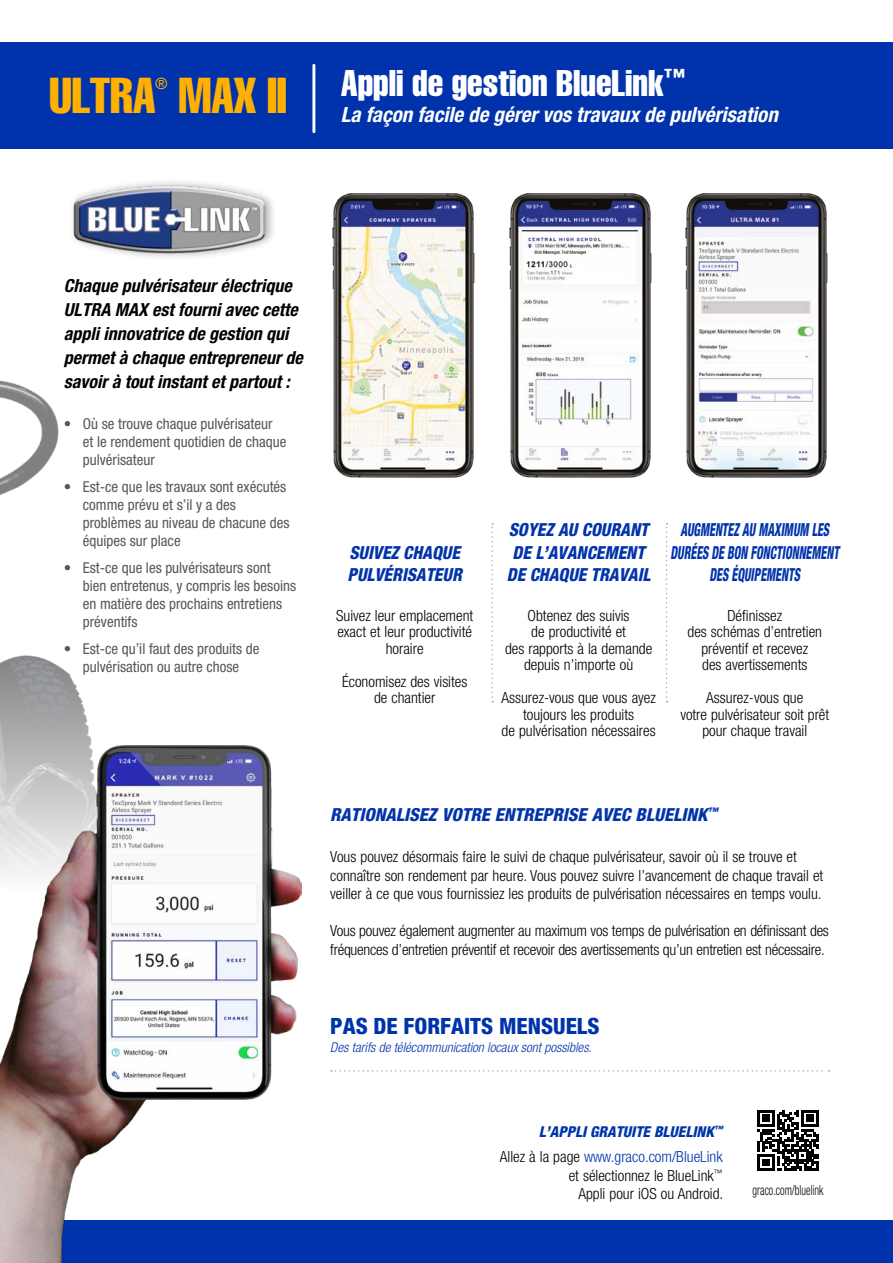
<style>
.page{position:relative;width:893px;height:1263px;background:#fff}
.page>*{position:absolute;margin:0;border:0;box-sizing:border-box;transform-origin:0 0}
.t1{font:49.5px "Helvetica LT Std Comp";letter-spacing:-.01em;color:#ffb000}
.t2{font:36.45px "Helvetica LT Std Comp";color:#fff}
.t3{font:800 condensed 22.5px "Helvetica Neue LT Std";color:#0033ab}
.t4{font:italic 700 condensed 21px "Helvetica Neue LT Std";color:#fff}
.t5{font:italic 700 condensed 18px/24px "Helvetica Neue LT Std";color:#000}
.t6{font:italic 800 condensed 18px/22.5px "Helvetica Neue LT Std";color:#0033ab;scale:.95 1}
.t7{font:italic 800 condensed 18px/22.5px "Helvetica Neue LT Std";color:#0033ab;text-align:center;scale:.65 1}
.t8{font:italic 800 condensed 18px "Helvetica Neue LT Std";color:#0033ab}
.t9{font:condensed 15.6px "Helvetica Neue LT Std";color:#ffb000}
.t10{font:300 condensed 15.3px/16.5px "Helvetica Neue LT Std";color:#000;text-align:center}
.t11{font:condensed 15px/18px "Helvetica Neue LT Std";color:#575756}
.t12{font:italic 800 condensed 15px "Helvetica Neue LT Std";color:#0033ab}
.t13{font:300 condensed 13.8px "Helvetica Neue LT Std";color:#000;scale:.76 1}
.t14{font:italic 300 condensed 13.5px "Helvetica Neue LT Std";color:#0033ab}
.s1{color:#0033ab}
</style>
<div class="page">
<div style="left:0;top:43px;width:893px;height:106px;background:#0033ab"></div>
<div style="left:0;top:1220px;width:893px;height:43px;background:#0033ab"></div>
<img style="left:0;top:380px;width:130px;height:366px">
<img style="left:0;top:746px;width:301px;height:517px">
<img style="left:332px;top:193px;width:143px;height:285px">
<img style="left:509px;top:193px;width:143px;height:285px">
<img style="left:685px;top:193px;width:143px;height:285px">
<img style="left:696px;top:237px;width:120px;height:55px">
<div style="left:69px;top:178px;width:208px;height:83px;background:#000;opacity:.33"></div>
<img style="left:71px;top:185px;width:197px;height:69px">
<svg style="left:331px;top:1070px;width:498px;height:1px"></svg>
<svg style="left:666px;top:523px;width:1px;height:179px"></svg>
<svg style="left:491px;top:523px;width:2px;height:179px"></svg>
<svg style="left:757px;top:1110px;width:62px;height:61px"></svg>
<hr style="left:312px;top:65px;width:3px;height:67px;background:#fff">
<h1 class="t1" style="left:49px;top:64px;width:108px">ULTRA</h1>
<p class="t9" style="left:155px;top:74px;width:14px">®</p>
<h1 class="t1" style="left:179px;top:64px;width:110px">MAX II</h1>
<h2 class="t2" style="left:341px;top:60px;width:346px">Appli de gestion BlueLink<sup>™</sup></h2>
<h3 class="t4" style="left:341px;top:101px;width:439px">La façon facile de gérer vos travaux de pulvérisation</h3>
<p class="t5" style="left:64px;top:274px;width:240px">Chaque pulvérisateur électrique<br>ULTRA MAX est fourni avec cette appli innovatrice de gestion qui permet à chaque entrepreneur de savoir à tout instant et partout :</p>
<p class="t11" style="left:83px;top:415px;width:205px;text-indent:-19px">• Où se trouve chaque pulvérisateur et le rendement quotidien de chaque pulvérisateur</p>
<p class="t11" style="left:83px;top:478px;width:208px;text-indent:-19px">• Est-ce que les travaux sont exécutés comme prévu et s’il y a des problèmes au niveau de chacune des équipes sur place</p>
<p class="t11" style="left:83px;top:559px;width:215px;text-indent:-19px">• Est-ce que les pulvérisateurs sont bien entretenus, y compris les besoins en matière des prochains entretiens préventifs</p>
<p class="t11" style="left:64px;top:640px;width:197px;text-align:center">• Est-ce qu’il faut des produits de pulvérisation ou autre chose</p>
<p class="t6" style="left:347px;top:541px;width:122px">SUIVEZ CHAQUE<br>PULVÉRISATEUR</p>
<p class="t10" style="left:336px;top:607px;width:139px">Suivez leur emplacement exact et leur productivité horaire</p>
<p class="t10" style="left:342px;top:673px;width:127px">Économisez des visites de chantier</p>
<p class="t6" style="left:507px;top:519px;width:153px;text-align:center">SOYEZ AU COURANT<br>DE L’AVANCEMENT<br>DE CHAQUE TRAVAIL</p>
<p class="t7" style="left:671px;top:519px;width:261px">AUGMENTEZ AU MAXIMUM LES<br>DURÉES DE BON FONCTIONNEMENT<br>DES ÉQUIPEMENTS</p>
<p class="t10" style="left:687px;top:607px;width:136px">Définissez<br>des schémas d’entretien préventif et recevez<br>des avertissements</p>
<p class="t10" style="left:680px;top:689px;width:150px">Assurez-vous que<br>votre pulvérisateur soit prêt pour chaque travail</p>
<p class="t10" style="left:505px;top:607px;width:149px">Obtenez des suivis<br>de productivité et<br>des rapports à la demande depuis n’importe où</p>
<p class="t10" style="left:501px;top:689px;width:156px">Assurez-vous que vous ayez toujours les produits<br>de pulvérisation nécessaires</p>
<p class="t8" style="left:330px;top:803px;width:389px">RATIONALISEZ VOTRE ENTREPRISE AVEC BLUELINK<sup>™</sup></p>
<p class="t10" style="left:330px;top:848px;width:494px;line-height:18.5px;text-align:left">Vous pouvez désormais faire le suivi de chaque pulvérisateur, savoir où il se trouve et connaître son rendement par heure. Vous pouvez suivre l’avancement de chaque travail et veiller à ce que vous fournissiez les produits de pulvérisation nécessaires en temps voulu.</p>
<p class="t10" style="left:330px;top:921px;width:500px;line-height:18.5px;text-align:left">Vous pouvez également augmenter au maximum vos temps de pulvérisation en définissant des fréquences d’entretien préventif et recevoir des avertissements qu’un entretien est nécessaire.</p>
<h3 class="t3" style="left:330px;top:1012px;width:271px">PAS DE FORFAITS MENSUELS</h3>
<p class="t14" style="left:330px;top:1039px;width:263px">Des tarifs de télécommunication locaux sont possibles.</p>
<p class="t12" style="left:539px;top:1122px;width:185px">L’APPLI GRATUITE BLUELINK<sup>™</sup></p>
<p class="t10" style="left:500px;top:1147px;width:225px;line-height:18.5px;text-align:right">Allez à la page <span class="s1">www.graco.com/BlueLink </span>et sélectionnez le BlueLink<sup>™<br></sup>Appli pour iOS ou Android.</p>
<p class="t13" style="left:753px;top:1183px;width:95px">graco.com/bluelink</p>
</div>
